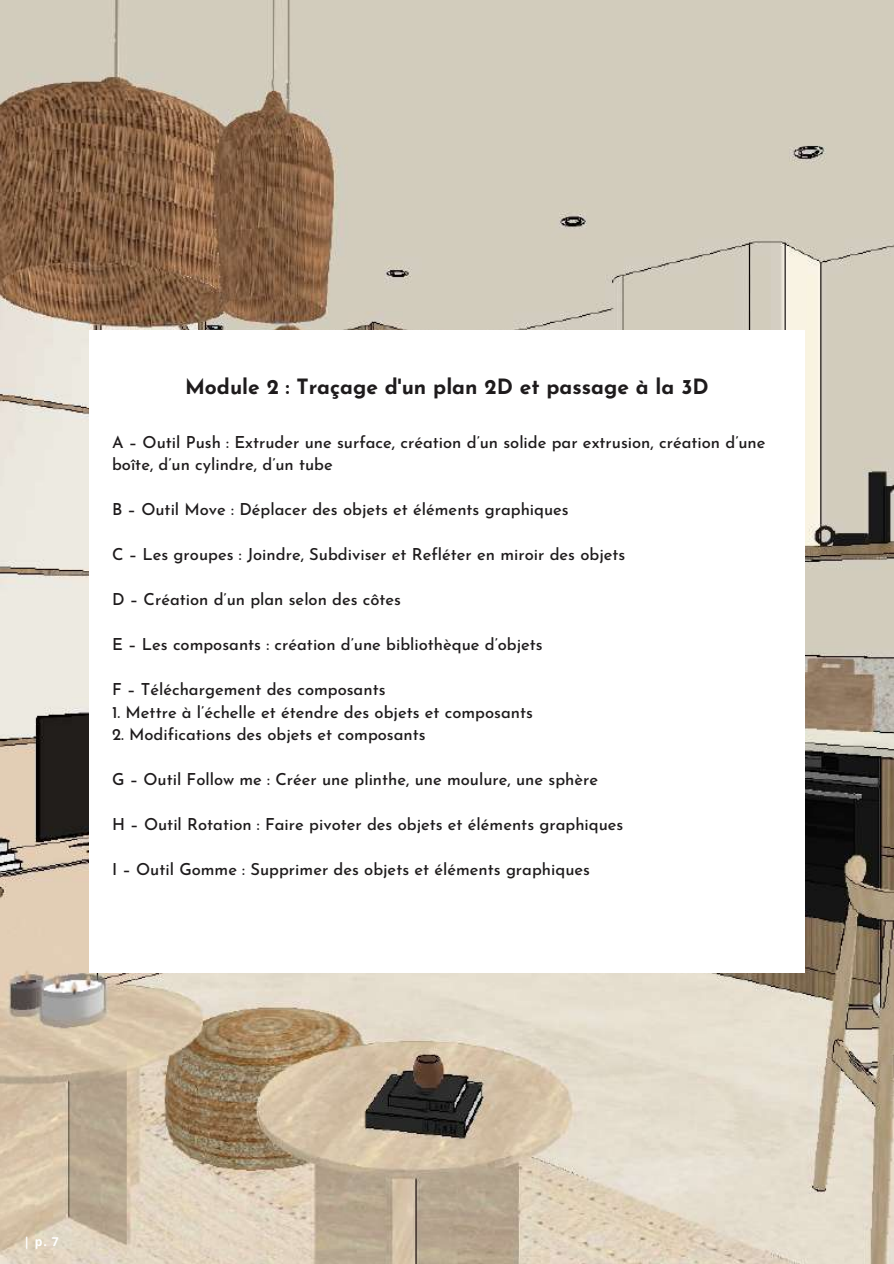
<style>
.page{position:relative;width:894px;height:1264px;background:#fff}
.page>*{position:absolute;margin:0;border:0;box-sizing:border-box;transform-origin:0 0}
.t1{font:700 21px "Josefin Sans";color:#1e1b1c}
.t2{font:500 16.5px/22.5px "Josefin Sans";color:#1e1b1c}
.t3{font:700 12.15px "Open Sans";color:#fff}
</style>
<div class="page">
<img style="left:0;top:0;width:893px;height:1263px">
<div style="left:89px;top:330px;width:715px;height:642px;background:#fff"></div>
<p class="t1" style="left:185px;top:378px;width:525px">Module 2 : Traçage d'un plan 2D et passage à la 3D</p>
<p class="t2" style="left:112px;top:432px;width:654px">A – Outil Push : Extruder une surface, création d’un solide par extrusion, création d’une boîte, d’un cylindre, d’un tube</p>
<p class="t2" style="left:112px;top:499px;width:458px">B – Outil Move : Déplacer des objets et éléments graphiques</p>
<p class="t2" style="left:112px;top:544px;width:514px">C – Les groupes : Joindre, Subdiviser et Refléter en miroir des objets</p>
<p class="t2" style="left:112px;top:589px;width:290px">D – Création d’un plan selon des côtes</p>
<p class="t2" style="left:112px;top:634px;width:432px">E – Les composants : création d’une bibliothèque d’objets</p>
<p class="t2" style="left:112px;top:679px;width:275px">F – Téléchargement des composants</p>
<p class="t2" style="left:112px;top:702px;width:422px">1. Mettre à l’échelle et étendre des objets et composants</p>
<p class="t2" style="left:112px;top:724px;width:315px">2. Modifications des objets et composants</p>
<p class="t2" style="left:112px;top:769px;width:487px">G – Outil Follow me : Créer une plinthe, une moulure, une sphère</p>
<p class="t2" style="left:112px;top:814px;width:513px">H – Outil Rotation : Faire pivoter des objets et éléments graphiques</p>
<p class="t2" style="left:112px;top:859px;width:479px">I – Outil Gomme : Supprimer des objets et éléments graphiques</p>
<p class="t3" style="left:23px;top:1232px;width:37px">|p.7</p>
</div>
